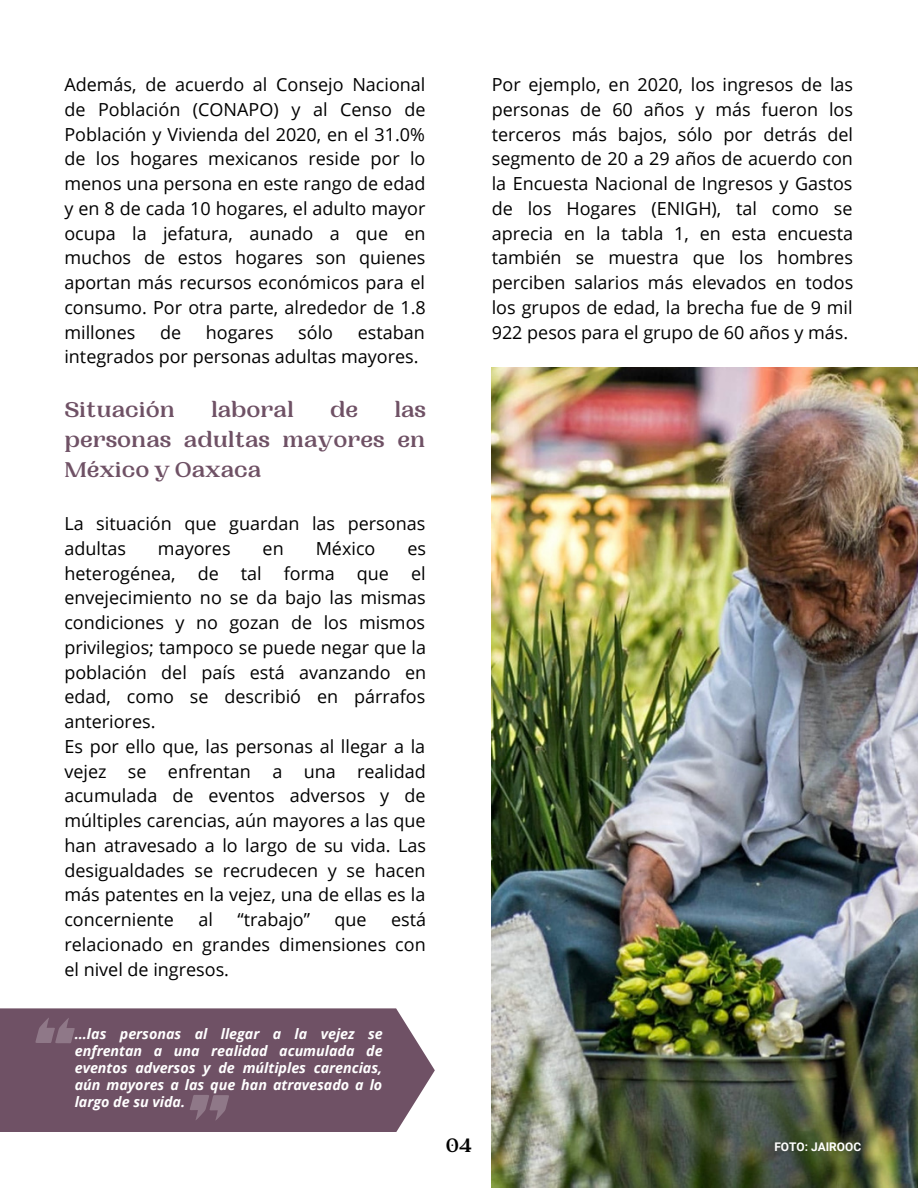
<style>
.page{position:relative;width:918px;height:1188px;background:#fff}
.page>*{position:absolute;margin:0;border:0;box-sizing:border-box;transform-origin:0 0}
.t1{font:700 22.5px/30.3px "PP Woodland";color:#6f5165;text-align:justify}
.t2{font:700 20.4px "PP Woodland";color:#000}
.t3{font:18px/24.8px "Open Sans";color:#000;text-align:justify}
.t4{font:italic 700 14.25px/16.8px "Open Sans";color:#fff;text-align:justify}
.t5{font:700 12px "Roboto";color:#fff}
</style>
<div class="page">
<img style="left:492px;top:367px;width:426px;height:821px">
<div style="left:0;top:1009px;width:435px;height:123px;background:#6f5165"></div>
<svg style="left:190px;top:1095px;width:39px;height:26px"></svg>
<svg style="left:36px;top:1017px;width:39px;height:26px"></svg>
<p class="t3" style="left:64px;top:72px;width:363px">Además, de acuerdo al Consejo Nacional de Población (CONAPO) y al Censo de Población y Vivienda del 2020, en el 31.0% de los hogares mexicanos reside por lo menos una persona en este rango de edad y en 8 de cada 10 hogares, el adulto mayor ocupa la jefatura, aunado a que en muchos de estos hogares son quienes aportan más recursos económicos para el consumo. Por otra parte, alrededor de 1.8 millones</p>
<p class="t3" style="left:160px;top:319px;width:23px">de</p>
<p class="t3" style="left:206px;top:319px;width:69px">hogares</p>
<p class="t3" style="left:298px;top:319px;width:36px">sólo</p>
<p class="t3" style="left:64px;top:319px;width:362px;text-indent:293px">estaban integrados por personas adultas mayores.</p>
<p class="t1" style="left:64px;top:395px;width:112px">Situación</p>
<p class="t1" style="left:211px;top:395px;width:84px">laboral</p>
<p class="t1" style="left:330px;top:395px;width:30px">de</p>
<p class="t1" style="left:64px;top:395px;width:363px;text-indent:330px">las personas adultas mayores en México y Oaxaca</p>
<p class="t3" style="left:64px;top:511px;width:362px">La situación que guardan las personas adultas</p>
<p class="t3" style="left:158px;top:536px;width:74px">mayores</p>
<p class="t3" style="left:263px;top:536px;width:23px">en</p>
<p class="t3" style="left:316px;top:536px;width:61px">México</p>
<p class="t3" style="left:64px;top:536px;width:363px;text-indent:343px">es heterogénea, de tal forma que el envejecimiento no se da bajo las mismas condiciones y no gozan de los mismos privilegios; tampoco se puede negar que la población del país está avanzando en edad, como se describió en párrafos anteriores.</p>
<p class="t3" style="left:64px;top:734px;width:363px">Es por ello que, las personas al llegar a la vejez se enfrentan a una realidad acumulada de eventos adversos y de múltiples carencias, aún mayores a las que han atravesado a lo largo de su vida. Las desigualdades se recrudecen y se hacen más patentes en la vejez, una de ellas es la concerniente</p>
<p class="t3" style="left:64px;top:907px;width:363px;text-indent:327px">está relacionado en grandes dimensiones con el nivel de ingresos.</p>
<p class="t3" style="left:198px;top:907px;width:16px">al</p>
<p class="t3" style="left:237px;top:907px;width:74px">“trabajo”</p>
<p class="t3" style="left:335px;top:907px;width:34px">que</p>
<p class="t4" style="left:75px;top:1025px;width:310px">...las personas al llegar a la vejez se enfrentan a una realidad acumulada de eventos adversos y de múltiples carencias, aún mayores a las que han atravesado a lo largo de su vida.</p>
<p class="t3" style="left:492px;top:72px;width:363px">Por ejemplo, en 2020, los ingresos de las personas de 60 años y más fueron los terceros más bajos, sólo por detrás del segmento de 20 a 29 años de acuerdo con la Encuesta Nacional de Ingresos y Gastos de los Hogares (ENIGH), tal como se aprecia en la tabla 1, en esta encuesta también se muestra que los hombres perciben salarios más elevados en todos los grupos de edad, la brecha fue de 9 mil 922 pesos para el grupo de 60 años y más.</p>
<p class="t2" style="left:446px;top:1134px;width:28px">04</p>
<p class="t5" style="left:774px;top:1140px;width:88px">FOTO: JAIROOC</p>
</div>
